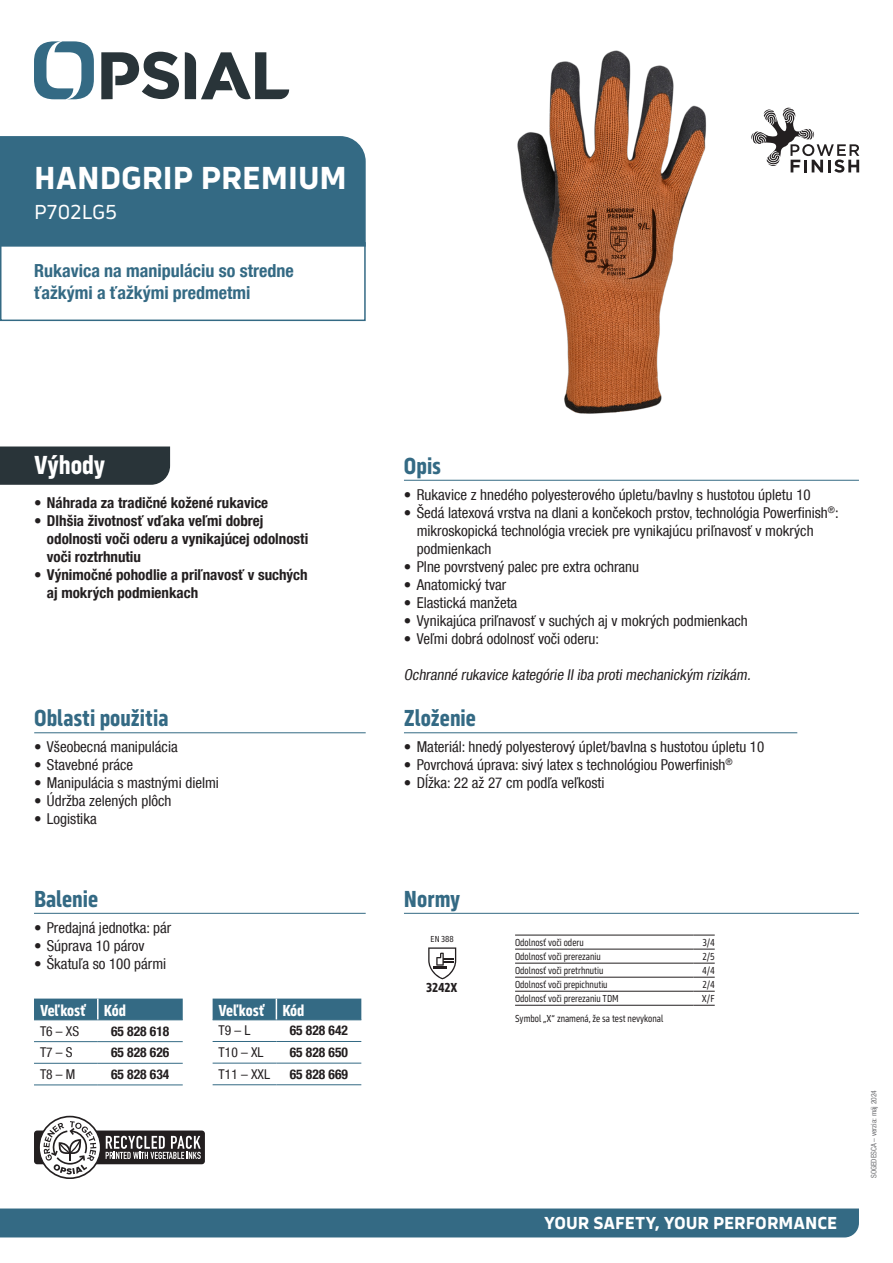
<style>
.page{position:relative;width:893px;height:1263px;background:#fff}
.page>*{position:absolute;margin:0;border:0;box-sizing:border-box;transform-origin:0 0}
.NOM_PRODUIT_NC{font:700 33px "Serca";color:#fff}
.Benefices{font:700 27px "Serca Condensed";letter-spacing:-.005em;color:#fff}
.Sous-titres{font:700 24px "Serca Condensed";color:#346a84}
.Code_P{font:21px "Serca";letter-spacing:-.01em;color:#fff}
.PLUS_PRODUIT{font:700 condensed 18px/21.6px "Helvetica Neue LT Com";color:#346a84}
.t1{font:700 18px "Serca";color:#fff}
.tableauTitre{font:700 16.5px "Serca Condensed";color:#fff}
.t2{font:condensed 15px/18px "Helvetica Neue LT Com";color:#231f20}
.t3{font:700 condensed 15px/18px "Helvetica Neue LT Com";color:#231f20}
.Texte{font:italic condensed 15px "Helvetica Neue LT Com";color:#231f20}
.TableauCode{font:700 condensed 13.5px "Helvetica Neue LT Com";color:#231f20}
.tableau{font:condensed 13.5px "Helvetica Neue LT Com";color:#231f20}
.t4{font:700 13.5px "Serca Condensed";letter-spacing:-.005em;color:#231f20}
.Texte_tab_left{font:10.5px "Serca Condensed";color:#231f20;scale:.95 1}
.Texte_tab_right{font:10.5px "Serca Condensed";color:#231f20;scale:.95 1}
.Normes{font:9px "Serca Condensed";color:#231f20}
.Date{font:condensed 7.5px "Helvetica Neue LT Com";color:#6c6d70}
</style>
<div class="page">
<div style="left:0;top:1208px;width:859px;height:29px;background:#346a84"></div>
<svg style="left:34px;top:41px;width:60px;height:58px"></svg>
<svg style="left:185px;top:52px;width:104px;height:48px"></svg>
<svg style="left:101px;top:52px;width:78px;height:47px"></svg>
<hr style="left:34px;top:913px;width:332px;height:1px;background:#346a84">
<div style="left:34px;top:998px;width:149px;height:21px;background:#346a84"></div>
<hr style="left:34px;top:1019px;width:64px;height:1px;background:#346a84">
<hr style="left:98px;top:1019px;width:85px;height:1px;background:#346a84">
<hr style="left:34px;top:1041px;width:64px;height:1px;background:#346a84">
<hr style="left:98px;top:1041px;width:85px;height:1px;background:#346a84">
<hr style="left:34px;top:1063px;width:64px;height:1px;background:#346a84">
<hr style="left:98px;top:1063px;width:85px;height:1px;background:#346a84">
<hr style="left:34px;top:1084px;width:64px;height:1px;background:#346a84">
<hr style="left:98px;top:1084px;width:85px;height:1px;background:#346a84">
<hr style="left:97px;top:998px;width:2px;height:21px;background:#fff">
<hr style="left:213px;top:1041px;width:63px;height:1px;background:#346a84">
<hr style="left:276px;top:1041px;width:85px;height:1px;background:#346a84">
<hr style="left:213px;top:1063px;width:63px;height:1px;background:#346a84">
<hr style="left:276px;top:1063px;width:85px;height:1px;background:#346a84">
<hr style="left:213px;top:1084px;width:63px;height:1px;background:#346a84">
<hr style="left:276px;top:1084px;width:85px;height:1px;background:#346a84">
<svg style="left:213px;top:998px;width:148px;height:22px;background:#3b6f88"></svg>
<hr style="left:404px;top:480px;width:455px;height:1px;background:#346a84">
<hr style="left:404px;top:732px;width:393px;height:1px;background:#346a84">
<div style="left:0;top:446px;width:170px;height:39px;background:#293439"></div>
<div style="left:0;top:242px;width:366px;height:79px;border:2px solid #346a84"></div>
<div style="left:0;top:136px;width:366px;height:111px;background:#346a84"></div>
<hr style="left:404px;top:913px;width:455px;height:1px;background:#346a84">
<hr style="left:515px;top:935px;width:178px;height:1px;background:#231f20">
<svg style="left:693px;top:935px;width:22px;height:1px"></svg>
<hr style="left:515px;top:949px;width:178px;height:1px;background:#231f20">
<svg style="left:693px;top:949px;width:22px;height:1px"></svg>
<hr style="left:515px;top:963px;width:178px;height:1px;background:#231f20">
<svg style="left:693px;top:963px;width:22px;height:1px"></svg>
<hr style="left:515px;top:977px;width:178px;height:1px;background:#231f20">
<svg style="left:693px;top:977px;width:22px;height:1px"></svg>
<hr style="left:515px;top:991px;width:178px;height:1px;background:#231f20">
<svg style="left:693px;top:991px;width:22px;height:1px"></svg>
<hr style="left:515px;top:1005px;width:178px;height:1px;background:#231f20">
<svg style="left:693px;top:1005px;width:22px;height:1px"></svg>
<svg style="left:428px;top:947px;width:28px;height:32px"></svg>
<img style="left:517px;top:50px;width:190px;height:364px">
<svg style="left:751px;top:107px;width:108px;height:66px"></svg>
<hr style="left:34px;top:732px;width:332px;height:1px;background:#346a84">
<div style="left:34px;top:1130px;width:171px;height:34px;background:#231f20;border-radius:3px"></div>
<svg style="left:38px;top:1116px;width:163px;height:62px"></svg>
<p class="NOM_PRODUIT_NC" style="left:34px;top:158px;width:314px">HANDGRIP PREMIUM</p>
<p class="Code_P" style="left:34px;top:200px;width:85px">P702LG5</p>
<p class="PLUS_PRODUIT" style="left:34px;top:260px;width:261px">Rukavica na manipuláciu so stredne ťažkými a ťažkými predmetmi</p>
<p class="Benefices" style="left:34px;top:449px;width:73px">Výhody</p>
<p class="t3" style="left:34px;top:494px;width:235px">• Náhrada za tradičné kožené rukavice</p>
<p class="t3" style="left:47px;top:512px;width:263px;text-indent:-13px">• Dlhšia životnosť vďaka veľmi dobrej odolnosti voči oderu a vynikajúcej odolnosti voči roztrhnutiu</p>
<p class="t3" style="left:47px;top:566px;width:262px;text-indent:-13px">• Výnimočné pohodlie a priľnavosť v suchých aj mokrých podmienkach</p>
<p class="Sous-titres" style="left:34px;top:704px;width:136px">Oblasti použitia</p>
<p class="t2" style="left:34px;top:738px;width:145px">• Všeobecná manipulácia</p>
<p class="t2" style="left:34px;top:756px;width:100px">• Stavebné práce</p>
<p class="t2" style="left:34px;top:774px;width:186px">• Manipulácia s mastnými dielmi</p>
<p class="t2" style="left:34px;top:792px;width:139px">• Údržba zelených plôch</p>
<p class="t2" style="left:34px;top:810px;width:64px">• Logistika</p>
<p class="Sous-titres" style="left:34px;top:885px;width:66px">Balenie</p>
<p class="t2" style="left:34px;top:918px;width:139px">• Predajná jednotka: pár</p>
<p class="t2" style="left:34px;top:936px;width:112px">• Súprava 10 párov</p>
<p class="t2" style="left:34px;top:954px;width:134px">• Škatuľa so 100 pármi</p>
<p class="tableauTitre" style="left:40px;top:1000px;width:47px">Veľkosť</p>
<p class="tableauTitre" style="left:104px;top:1000px;width:24px">Kód</p>
<p class="tableau" style="left:40px;top:1023px;width:41px">T6 – XS</p>
<p class="TableauCode" style="left:111px;top:1023px;width:60px">65 828 618</p>
<p class="tableau" style="left:40px;top:1044px;width:34px">T7 – S</p>
<p class="TableauCode" style="left:111px;top:1044px;width:60px">65 828 626</p>
<p class="tableau" style="left:40px;top:1066px;width:37px">T8 – M</p>
<p class="TableauCode" style="left:111px;top:1066px;width:60px">65 828 634</p>
<p class="tableauTitre" style="left:219px;top:1000px;width:47px">Veľkosť</p>
<p class="tableauTitre" style="left:282px;top:1000px;width:24px">Kód</p>
<p class="tableau" style="left:219px;top:1023px;width:33px">T9 – L</p>
<p class="TableauCode" style="left:290px;top:1022px;width:60px">65 828 642</p>
<p class="tableau" style="left:219px;top:1044px;width:46px">T10 – XL</p>
<p class="TableauCode" style="left:290px;top:1044px;width:60px">65 828 650</p>
<p class="tableau" style="left:219px;top:1066px;width:53px">T11 – XXL</p>
<p class="TableauCode" style="left:290px;top:1066px;width:60px">65 828 669</p>
<p class="Sous-titres" style="left:404px;top:452px;width:39px">Opis</p>
<p class="t2" style="left:404px;top:485px;width:408px">• Rukavice z hnedého polyesterového úpletu/bavlny s hustotou úpletu 10</p>
<p class="t2" style="left:417px;top:503px;width:423px;text-indent:-13px">• Šedá latexová vrstva na dlani a končekoch prstov, technológia Powerfinish<sup>®</sup>: mikroskopická technológia vreciek pre vynikajúcu priľnavosť v mokrých podmienkach</p>
<p class="t2" style="left:404px;top:557px;width:237px">• Plne povrstvený palec pre extra ochranu</p>
<p class="t2" style="left:404px;top:575px;width:104px">• Anatomický tvar</p>
<p class="t2" style="left:404px;top:593px;width:115px">• Elastická manžeta</p>
<p class="t2" style="left:404px;top:611px;width:345px">• Vynikajúca priľnavosť v suchých aj v mokrých podmienkach</p>
<p class="t2" style="left:404px;top:629px;width:197px">• Veľmi dobrá odolnosť voči oderu:</p>
<p class="Texte" style="left:404px;top:666px;width:351px">Ochranné rukavice kategórie IIiba protimechanickým rizikám.</p>
<p class="Sous-titres" style="left:404px;top:704px;width:74px">Zloženie</p>
<p class="t2" style="left:404px;top:738px;width:362px">• Materiál: hnedý polyesterový úplet/bavlna s hustotou úpletu 10</p>
<p class="t2" style="left:404px;top:756px;width:330px">• Povrchová úprava: sivý latex s technológiou Powerfinish<sup>®</sup></p>
<p class="t2" style="left:404px;top:774px;width:202px">• Dĺžka: 22 až 27 cm podľa veľkosti</p>
<p class="Sous-titres" style="left:404px;top:885px;width:58px">Normy</p>
<p class="Normes" style="left:431px;top:934px;width:25px">EN 388</p>
<p class="t4" style="left:426px;top:980px;width:33px">3242X</p>
<p class="Texte_tab_left" style="left:515px;top:937px;width:74px">Odolnosť voči oderu</p>
<p class="Texte_tab_right" style="left:703px;top:937px;width:14px">3/4</p>
<p class="Texte_tab_left" style="left:515px;top:951px;width:92px">Odolnosť voči prerezaniu</p>
<p class="Texte_tab_right" style="left:702px;top:951px;width:14px">2/5</p>
<p class="Texte_tab_left" style="left:515px;top:965px;width:95px">Odolnosť voči pretrhnutiu</p>
<p class="Texte_tab_right" style="left:702px;top:965px;width:15px">4/4</p>
<p class="Texte_tab_left" style="left:515px;top:979px;width:99px">Odolnosť voči prepichnutiu</p>
<p class="Texte_tab_right" style="left:702px;top:979px;width:14px">2/4</p>
<p class="Texte_tab_left" style="left:515px;top:993px;width:111px">Odolnosť voči prerezaniu TDM</p>
<p class="Texte_tab_right" style="left:702px;top:993px;width:15px">X/F</p>
<p class="Texte_tab_left" style="left:515px;top:1013px;width:158px">Symbol „X“ znamená, že sa test nevykonal</p>
<p class="t1" style="left:544px;top:1212px;width:295px">YOUR SAFETY, YOUR PERFORMANCE</p>
<p class="Date" style="left:869px;top:1178px;width:89px;rotate:-90deg">SOGEDESCA – verzia: máj 2024</p>
</div>
